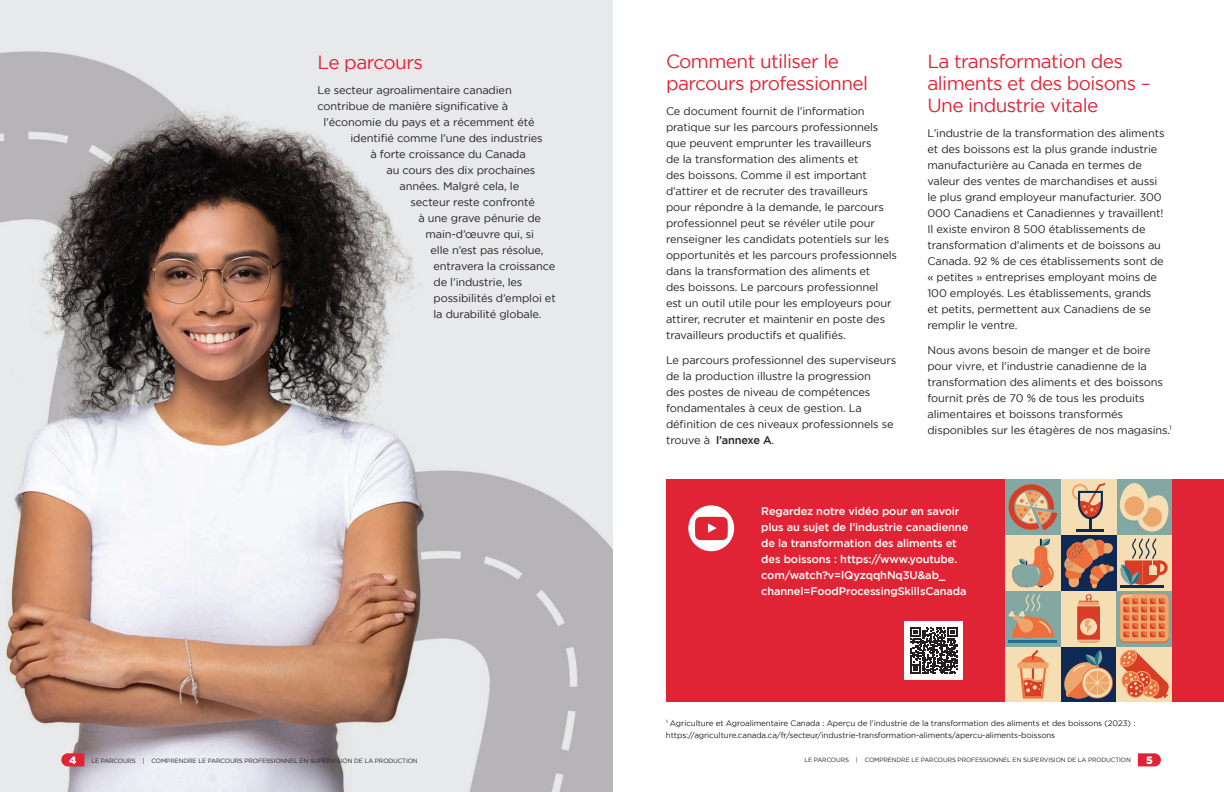
<style>
.page{position:relative;width:1224px;height:792px;background:#fff}
.page>*{position:absolute;margin:0;border:0;box-sizing:border-box;transform-origin:0 0}
.Headline{font:19px/22px "Gotham";letter-spacing:-.03em;color:#e02436}
.Sub_Heading{font:19px "Gotham";letter-spacing:-.03em;color:#e02436}
.Body_Copy{font:11px/16px "Gotham";letter-spacing:-.01em;color:#231f20}
.t1{font:500 11px/16px "Gotham";letter-spacing:-.01em;color:#fff}
.t2{font:900 10.5px "Gotham";color:#fff}
.t3{font:8px/12px "Gotham";letter-spacing:-.01em;color:#231f20}
.t4{font:6.2px "Gotham";letter-spacing:-.015em;color:#231f20}
.s1{font-weight:500}
</style>
<div class="page">
<div style="left:666px;top:480px;width:558px;height:222px;background:#e02436"></div>
<svg style="left:688px;top:505px;width:46px;height:46px"></svg>
<div style="left:905px;top:621px;width:58px;height:58px;background:#fff"></div>
<svg style="left:911px;top:627px;width:46px;height:47px"></svg>
<div style="left:1061px;top:646px;width:55px;height:56px;background:#0d2954"></div>
<svg style="left:1082px;top:667px;width:31px;height:32px"></svg>
<svg style="left:1083px;top:668px;width:29px;height:30px"></svg>
<svg style="left:1064px;top:650px;width:45px;height:49px"></svg>
<div style="left:1005px;top:535px;width:56px;height:56px;background:#f5deb3"></div>
<svg style="left:1012px;top:539px;width:42px;height:48px"></svg>
<div style="left:1116px;top:535px;width:56px;height:56px;background:#f5deb3"></div>
<div style="left:1005px;top:480px;width:56px;height:55px;background:#82a8a1"></div>
<svg style="left:1008px;top:484px;width:49px;height:46px"></svg>
<div style="left:1116px;top:480px;width:56px;height:55px;background:#82a8a1"></div>
<div style="left:1061px;top:591px;width:55px;height:55px;background:#f5deb3"></div>
<svg style="left:1077px;top:594px;width:23px;height:49px"></svg>
<div style="left:1061px;top:535px;width:55px;height:56px;background:#0d2954"></div>
<div style="left:1005px;top:646px;width:56px;height:56px;background:#f5deb3"></div>
<svg style="left:1017px;top:650px;width:32px;height:49px"></svg>
<div style="left:1061px;top:480px;width:55px;height:55px;background:#f5deb3"></div>
<svg style="left:1064px;top:483px;width:105px;height:105px"></svg>
<div style="left:1005px;top:591px;width:56px;height:55px;background:#82a8a1"></div>
<hr style="left:1009px;top:640px;width:48px;height:3px;background:#1f6e8c">
<svg style="left:1008px;top:594px;width:46px;height:44px"></svg>
<div style="left:1116px;top:646px;width:56px;height:56px;background:#f5deb3"></div>
<svg style="left:1119px;top:649px;width:50px;height:50px"></svg>
<div style="left:1116px;top:591px;width:56px;height:55px;background:#82a8a1"></div>
<svg style="left:1120px;top:594px;width:49px;height:49px;background:#e68856"></svg>
<img style="left:0;top:0;width:613px;height:792px">
<svg style="left:1138px;top:753px;width:23px;height:13px"></svg>
<svg style="left:61px;top:753px;width:23px;height:13px"></svg>
<p class="Sub_Heading" style="left:318px;top:51px;width:107px">Le parcours</p>
<p class="Body_Copy" style="left:318px;top:82px;width:196px">Le secteur agroalimentaire canadien</p>
<p class="Body_Copy" style="left:318px;top:98px;width:192px">contribue de manière significative à</p>
<p class="Body_Copy" style="left:324px;top:114px;width:213px">l’économie du pays et a récemment été</p>
<p class="Body_Copy" style="left:351px;top:130px;width:194px">identifié comme l’une des industries</p>
<p class="Body_Copy" style="left:371px;top:146px;width:157px">à forte croissance du Canada</p>
<p class="Body_Copy" style="left:387px;top:162px;width:150px">au cours des dix prochaines</p>
<p class="Body_Copy" style="left:400px;top:178px;width:121px">années. Malgré cela, le</p>
<p class="Body_Copy" style="left:411px;top:194px;width:126px">secteur reste confronté</p>
<p class="Body_Copy" style="left:419px;top:210px;width:124px">à une grave pénurie de</p>
<p class="Body_Copy" style="left:426px;top:226px;width:110px">main-d’œuvre qui, si</p>
<p class="Body_Copy" style="left:431px;top:242px;width:115px">elle n’est pas résolue,</p>
<p class="Body_Copy" style="left:434px;top:258px;width:123px">entravera la croissance</p>
<p class="Body_Copy" style="left:434px;top:274px;width:90px">de l’industrie, les</p>
<p class="Body_Copy" style="left:434px;top:290px;width:124px">possibilités d’emploi et</p>
<p class="Body_Copy" style="left:434px;top:306px;width:110px">la durabilité globale.</p>
<p class="Headline" style="left:666px;top:50px;width:204px">Comment utiliser le parcours professionnel</p>
<p class="Body_Copy" style="left:666px;top:103px;width:233px">Ce document fournit de l’information pratique sur les parcours professionnels que peuvent emprunter les travailleurs<br>de la transformation des aliments et<br>des boissons. Comme il est important d’attirer et de recruter des travailleurs<br>pour répondre à la demande, le parcours professionnel peut se révéler utile pour renseigner les candidats potentiels sur les opportunités et les parcours professionnels dans la transformation des aliments et<br>des boissons. Le parcours professionnel est un outil utile pour les employeurs pour attirer, recruter et maintenir en poste des travailleurs productifs et qualifiés.</p>
<p class="Body_Copy" style="left:666px;top:352px;width:232px">Le parcours professionnel des superviseurs de la production illustre la progression<br>des postes de niveau de compétences fondamentales à ceux de gestion. La définition de ces niveaux professionnels se trouve à <span class="s1">l’annexe A</span>.</p>
<p class="Headline" style="left:927px;top:50px;width:225px">La transformation des aliments et des boisons –<br>Une industrie vitale</p>
<p class="Body_Copy" style="left:927px;top:125px;width:239px">L’industrie de la transformation des aliments et des boissons est la plus grande industrie manufacturière au Canada en termes de valeur des ventes de marchandises et aussi le plus grand employeur manufacturier. 300<br>000 Canadiens et Canadiennes y travaillent!<br>Il existe environ 8 500 établissements de transformation d’aliments et de boissons au Canada. 92 % de ces établissements sont de « petites » entreprises employant moins de 100 employés. Les établissements, grands et petits, permettent aux Canadiens de se remplir le ventre.</p>
<p class="Body_Copy" style="left:927px;top:342px;width:246px">Nous avons besoin de manger et de boire pour vivre, et l’industrie canadienne de la transformation des aliments et des boissons fournit près de 70 % de tous les produits alimentaires et boissons transformés disponibles sur les étagères de nos magasins.<sup>1</sup></p>
<p class="t1" style="left:761px;top:503px;width:209px">Regardez notre vidéo pour en savoir plus au sujet de l’industrie canadienne de la transformation des aliments et des boissons : https://www.youtube. com/watch?v=lQyzqqhNq3U&amp;ab_ channel=FoodProcessingSkillsCanada</p>
<p class="t3" style="left:666px;top:717px;width:471px"><sup>1</sup> Agriculture et Agroalimentaire Canada : Aperçu de l’industrie de la transformation des aliments et des boissons (2023) : https://agriculture.canada.ca/fr/secteur/industrie-transformation-aliments/apercu-aliments-boissons</p>
<p class="t2" style="left:69px;top:754px;width:9px">4</p>
<p class="t4" style="left:91px;top:757px;width:328px">LE PARCOURS | COMPRENDRE LE PARCOURS PROFESSIONNEL EN SUPERVISION DE LA PRODUCTION</p>
<p class="t4" style="left:804px;top:756px;width:328px">LE PARCOURS | COMPRENDRE LE PARCOURS PROFESSIONNEL EN SUPERVISION DE LA PRODUCTION</p>
<p class="t2" style="left:1146px;top:754px;width:8px">5</p>
</div>
